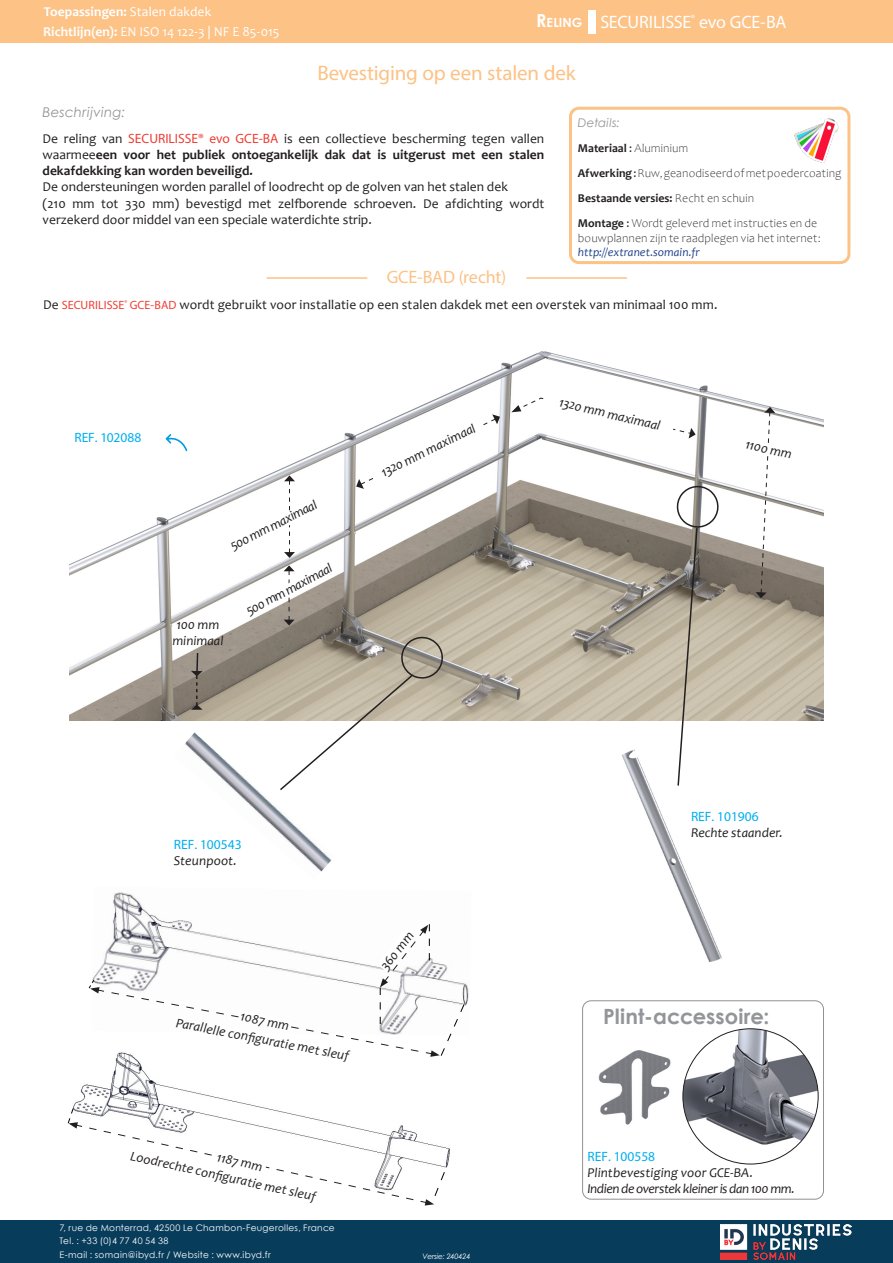
<style>
.page{position:relative;width:893px;height:1263px;background:#fff}
.page>*{position:absolute;margin:0;border:0;box-sizing:border-box;transform-origin:0 0}
.t1{font:21px "Myriad Pro";letter-spacing:-.005em;color:#fcc286}
.t2{font:700 21px "Century Gothic";color:#939598}
.t3{font:18px "Myriad Pro";letter-spacing:-.015em;color:#fff}
.t4{font:18px "Myriad Pro";letter-spacing:-.015em;color:#fcc286}
.t5{font:13.5px/16.2px "Candara";color:#231f20}
.t6{font:italic 13.5px "Candara";color:#231f20}
.t7{font:700 13.5px/16.2px "Candara";color:#231f20;text-align:justify}
.t8{font:13.5px/19.8px "Candara";color:#fff}
.t9{font:13.5px "Myriad Pro";color:#00aeef}
.t10{font:italic 13.5px "Candara";letter-spacing:-.03em;color:#231f20}
.t11{font:italic 13.5px "Century Gothic";letter-spacing:.02em;color:#939598}
.t12{font:700 12.6px "Century Gothic";letter-spacing:.005em;color:#fff}
.t13{font:300 12px/25.2px "Candara";letter-spacing:.01em;color:#231f20}
.t14{font:italic 12px "Candara";letter-spacing:.005em;color:#21428a}
.t15{font:italic 12px "Century Gothic";letter-spacing:.015em;color:#939598}
.t16{font:9px/13.5px "Century Gothic";letter-spacing:.03em;color:#fff}
.t17{font:italic 7.5px "Century Gothic";letter-spacing:-.025em;color:#fff}
.s1{font-weight:700}
.s2{font-size:18px}
.s3{font-weight:400}
.s4{font-family:"Myriad Pro";font-weight:400;color:#ee3e34}
.s5{font-family:"Myriad Pro";font-size:12px;color:#ee3e34}
</style>
<div class="page">
<div style="left:0;top:0;width:893px;height:43px;background:#fcc286"></div>
<div style="left:588px;top:10px;width:7px;height:23px;background:#fff"></div>
<div style="left:569px;top:107px;width:281px;height:157px;border:3px solid #fcc286;border-radius:9px"></div>
<img style="left:794px;top:118px;width:45px;height:45px">
<div style="left:0;top:1220px;width:893px;height:43px;background:#083c5b"></div>
<img style="left:721px;top:1225px;width:130px;height:35px">
<img style="left:113px;top:892px;width:356px;height:114px">
<img style="left:73px;top:1057px;width:377px;height:111px">
<img style="left:621px;top:749px;width:101px;height:213px">
<hr style="left:267px;top:277px;width:100px;height:2px;background:#fcc286">
<hr style="left:526px;top:277px;width:101px;height:2px;background:#fcc286">
<img style="left:69px;top:351px;width:755px;height:369px">
<svg style="left:673px;top:482px;width:49px;height:305px"></svg>
<svg style="left:278px;top:633px;width:168px;height:111px"></svg>
<svg style="left:739px;top:407px;width:59px;height:191px"></svg>
<svg style="left:191px;top:651px;width:12px;height:59px"></svg>
<svg style="left:223px;top:475px;width:119px;height:150px"></svg>
<svg style="left:511px;top:393px;width:185px;height:45px"></svg>
<svg style="left:356px;top:414px;width:144px;height:75px"></svg>
<img style="left:185px;top:732px;width:150px;height:140px">
<svg style="left:68px;top:1108px;width:377px;height:97px"></svg>
<svg style="left:89px;top:924px;width:375px;height:133px"></svg>
<div style="left:582px;top:1000px;width:242px;height:199px;border:1px solid #231f20;border-radius:9px"></div>
<img style="left:683px;top:1029px;width:135px;height:135px;border-radius:68px">
<img style="left:598px;top:1050px;width:73px;height:75px">
<svg style="left:165px;top:432px;width:24px;height:24px"></svg>
<p class="t8" style="left:43px;top:1px;width:238px"><span class="s1">Toepassingen:</span> Stalen dakdek<br><span class="s1">Richtlijn(en):</span> EN ISO 14 122-3 | NF E 85-015</p>
<p class="t12" style="left:536px;top:13px;width:48px"><span class="s2">R</span>eling</p>
<p class="t1" style="left:317px;top:60px;width:260px">Bevestiging op een stalen dek</p>
<h2 class="t3" style="left:600px;top:11px;width:188px">SECURILISSE<sup>®</sup> evo GCE-BA</h2>
<p class="t11" style="left:43px;top:103px;width:84px">Beschrijving:</p>
<p class="t7" style="left:43px;top:130px;width:503px"><span class="s3">De reling van</span> <span class="s4">SECURILISSE® evo GCE-BA</span> <span class="s3">is een collectieve bescherming tegen vallen waarmee</span>een voor het publiek ontoegankelijk dak dat is uitgerust met een stalen dekafdekking kan worden beveiligd.</p>
<p class="t5" style="left:43px;top:179px;width:467px">De ondersteuningen worden parallel of loodrecht op de golven van het stalen dek</p>
<p class="t5" style="left:43px;top:195px;width:503px">(210 mm tot 330 mm) bevestigd met zelfborende schroeven. De afdichting wordt verzekerd door middel van een speciale waterdichte strip.</p>
<p class="t15" style="left:578px;top:114px;width:44px">Details:</p>
<p class="t13" style="left:578px;top:135px;width:265px"><span class="s1">Materiaal</span> <span class="s3">:</span> Aluminium<br><span class="s1">Afwerking</span> <span class="s3">:</span> Ruw, geanodiseerd of met poedercoating <span class="s1">Bestaande versies:</span> Recht en schuin<br><span class="s1">Montage</span> <span class="s3">:</span> Wordt geleverd met instructies en de</p>
<p class="t13" style="left:578px;top:225px;width:244px">bouwplannen zijn te raadplegen via het internet:</p>
<p class="t14" style="left:578px;top:245px;width:123px">http://extranet.somain.fr</p>
<p class="t4" style="left:387px;top:266px;width:121px">GCE-BAD (recht)</p>
<p class="t5" style="left:43px;top:296px;width:676px">De <span class="s5">SECURILISSE</span><sup>®</sup> <span class="s5">GCE-BAD</span> wordt gebruikt voor installatie op een stalen dakdek met een overstek van minimaal 100 mm.</p>
<p class="t9" style="left:74px;top:429px;width:69px">REF. 102088</p>
<p class="t6" style="left:227px;top:539px;width:97px;rotate:-27deg">500 mm maximaal</p>
<p class="t6" style="left:177px;top:616px;width:44px">100 mm</p>
<p class="t6" style="left:172px;top:632px;width:52px">minimaal</p>
<p class="t6" style="left:243px;top:604px;width:97px;rotate:-28deg">500 mm maximaal</p>
<p class="t6" style="left:378px;top:465px;width:105px;rotate:-26deg">1320 mm maximaal</p>
<p class="t6" style="left:561px;top:394px;width:105px;rotate:13deg">1320 mm maximaal</p>
<p class="t6" style="left:748px;top:436px;width:49px;rotate:13deg">1100 mm</p>
<p class="t9" style="left:691px;top:808px;width:69px">REF. 101906</p>
<p class="t9" style="left:174px;top:836px;width:69px">REF. 100543</p>
<p class="t6" style="left:174px;top:852px;width:65px">Steunpoot.</p>
<p class="t6" style="left:242px;top:1008px;width:51px;rotate:11deg">1087 mm</p>
<p class="t6" style="left:178px;top:1014px;width:177px;rotate:11deg">Parallelle confi guratie met sleuf</p>
<p class="t6" style="left:376px;top:963px;width:47px;rotate:-52deg">360 mm</p>
<p class="t6" style="left:133px;top:1146px;width:191px;rotate:13deg">Loodrechte confi guratie met sleuf</p>
<p class="t6" style="left:219px;top:1148px;width:48px;rotate:13deg">1187 mm</p>
<p class="t16" style="left:60px;top:1221px;width:277px">7, rue de Monterrad, 42500 Le Chambon-Feugerolles, France<br>Tel. : +33 (0)4 77 40 54 38<br>E-mail : somain@ibyd.fr / Website : www.ibyd.fr</p>
<p class="t17" style="left:422px;top:1250px;width:50px">Versie: 240424</p>
<p class="t6" style="left:691px;top:824px;width:93px">Rechte staander.</p>
<p class="t2" style="left:603px;top:1000px;width:168px">Plint-accessoire:</p>
<p class="t9" style="left:587px;top:1148px;width:69px">REF. 100558</p>
<p class="t6" style="left:587px;top:1164px;width:167px">Plintbevestiging voor GCE-BA.</p>
<p class="t10" style="left:587px;top:1180px;width:209px">Indien de overstek kleiner is dan 100 mm.</p>
</div>
